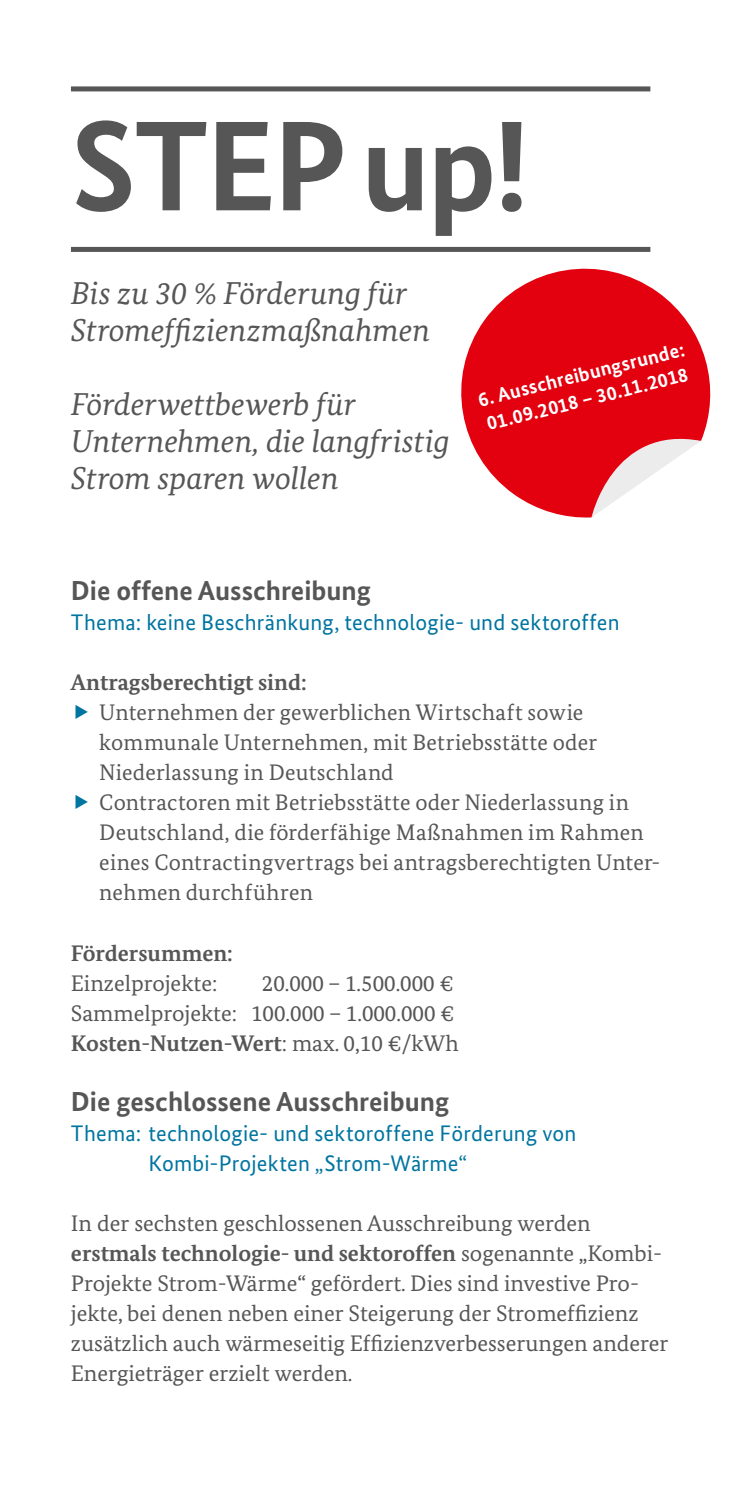
<style>
.page{position:relative;width:745px;height:1489px;background:#fff}
.page>*{position:absolute;margin:0;border:0;box-sizing:border-box;transform-origin:0 0}
.Ttel{font:700 128px "Bundes Sans";letter-spacing:-.02em;color:#565656}
.SUBtitel{font:italic 31.5px/37px "Bundes Serif";color:#565656}
.Einleger_H2{font:700 27.5px "Bundes Sans";color:#565656}
.Copytext_ohne_Abstand_hinten{font:22.5px/30px "Bundes Serif";color:#565656}
.Absatzformat_6{font:22.5px/30px "Bundes Sans";letter-spacing:.01em;color:#0075a0}
.Copytext_ohne_Abstand_hinten-2{font:700 22.5px "Bundes Serif";color:#565656}
.t1{font:700 20px/25px "Bundes Sans";color:#fff}
.s1{font-weight:400}
.s2{font-weight:700}
</style>
<div class="page">
<svg style="left:461px;top:269px;width:248px;height:248px;fill:#e3000f"></svg>
<svg style="left:591px;top:424px;width:109px;height:93px"></svg>
<div style="left:71px;top:86px;width:579px;height:5px;background:#565656"></div>
<div style="left:71px;top:247px;width:579px;height:5px;background:#565656"></div>
<p class="Ttel" style="left:71px;top:88px;width:459px">STEPup!</p>
<p class="SUBtitel" style="left:71px;top:275px;width:360px">Bis zu 30 % Förderung für<br>Stromeffizienzmaßnahmen</p>
<p class="SUBtitel" style="left:71px;top:385px;width:380px">Förderwettbewerb für<br>Unternehmen, die langfristig<br>Strom sparen wollen</p>
<p class="t1" style="left:475px;top:387px;width:213px;rotate:-14deg">6. Ausschreibungsrunde:<br>01.09.2018 – 30.11.2018</p>
<p class="Einleger_H2" style="left:71px;top:574px;width:301px">Die offene Ausschreibung</p>
<h2 class="Absatzformat_6" style="left:71px;top:607px;width:549px">Thema: keine Beschränkung, technologie- und sektoroffen</h2>
<p class="Copytext_ohne_Abstand_hinten-2" style="left:71px;top:669px;width:237px">Antragsberechtigt sind:</p>
<p class="Copytext_ohne_Abstand_hinten" style="left:99px;top:697px;width:499px">Unternehmen der gewerblichen Wirtschaft sowie kommunale Unternehmen, mit Betriebsstätte oder<br>Niederlassung in Deutschland</p>
<p class="Copytext_ohne_Abstand_hinten" style="left:99px;top:787px;width:562px">Contractoren mit Betriebsstätte oder Niederlassung in Deutschland, die förderfähige Maßnahmen im Rahmen eines Contractingvertrags bei antragsberechtigten Unter&shy;nehmen durchführen</p>
<p class="Copytext_ohne_Abstand_hinten-2" style="left:71px;top:939px;width:163px">Fördersummen:</p>
<p class="Copytext_ohne_Abstand_hinten" style="left:71px;top:967px;width:148px">Einzelprojekte:</p>
<p class="Copytext_ohne_Abstand_hinten" style="left:262px;top:967px;width:193px">20.000 – 1.500.000 €</p>
<p class="Copytext_ohne_Abstand_hinten" style="left:71px;top:997px;width:384px">Sammelprojekte: 100.000 – 1.000.000 €</p>
<p class="Copytext_ohne_Abstand_hinten-2" style="left:71px;top:1029px;width:389px">Kosten-Nutzen-Wert<span class="s1">: max. 0,10 €/kWh</span></p>
<p class="Einleger_H2" style="left:71px;top:1084px;width:379px">Die geschlossene Ausschreibung</p>
<h2 class="Absatzformat_6" style="left:148px;top:1117px;width:429px;text-indent:-77px">Thema: technologie- und sektoroffene Förderung von<br>Kombi-Projekten „Strom-Wärme“</h2>
<p class="Copytext_ohne_Abstand_hinten" style="left:71px;top:1207px;width:521px">In der sechsten geschlossenen Ausschreibung werden</p>
<p class="Copytext_ohne_Abstand_hinten" style="left:71px;top:1237px;width:598px"><span class="s2">erstmals technologie- und sektoroffen</span> sogenannte „Kombi-Projekte Strom-Wärme“ gefördert. Dies sind investive Pro&shy;jekte, bei denen neben einer Steigerung der Stromeffizienz zusätzlich auch wärmeseitig Effizienzverbesserungen anderer Energieträger erzielt werden.</p>
</div>
